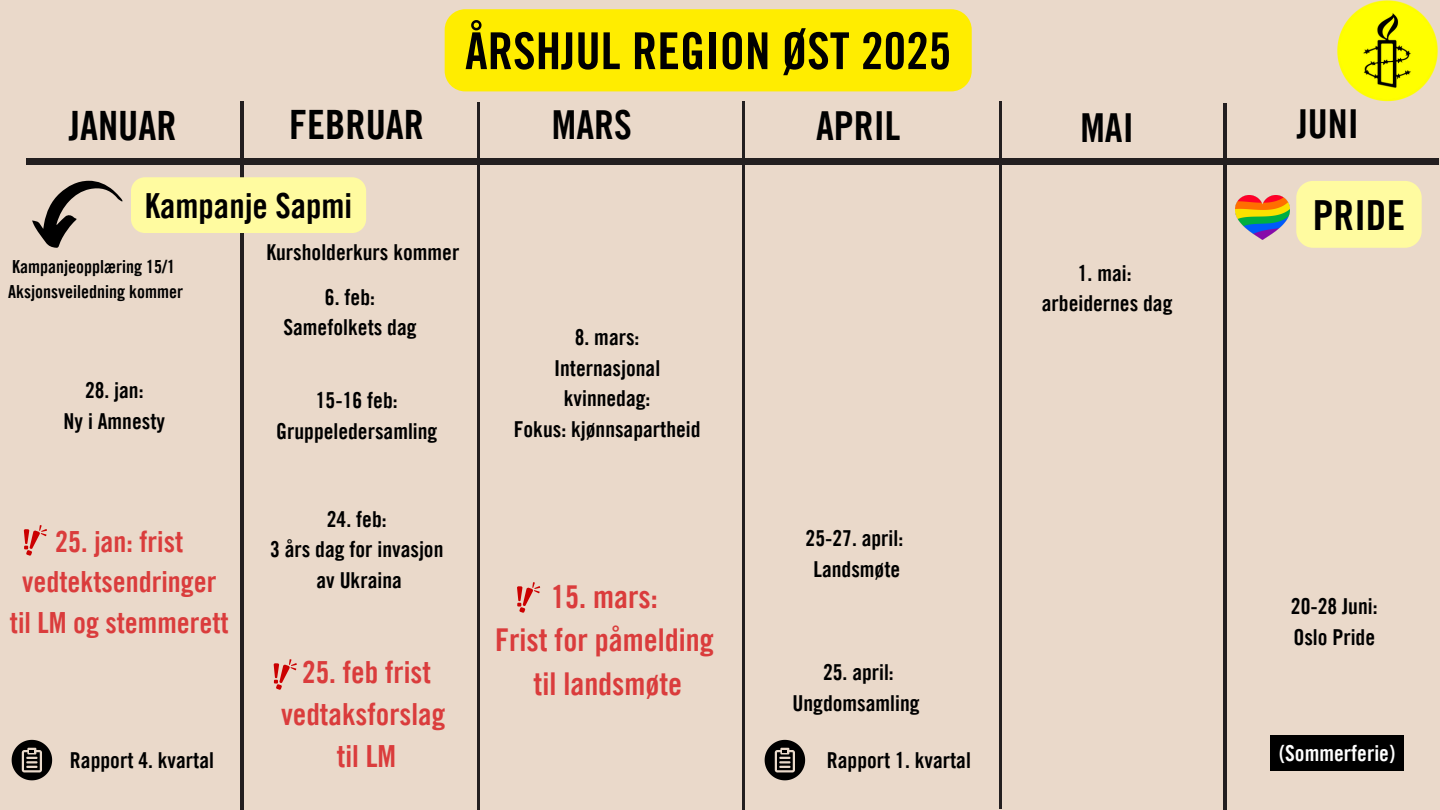
<style>
.page{position:relative;width:1440px;height:810px;background:#ead9ca}
.page>*{position:absolute;margin:0;border:0;box-sizing:border-box;transform-origin:0 0}
.t1{font:50.9px "Amnesty Trade Gothic Bd Cn 20";color:#000}
.t2{font:41.5px "Amnesty Trade Gothic Bd Cn 20";color:#000}
.t3{font:40.5px "Amnesty Trade Gothic Bd Cn 20";color:#000}
.t4{font:40px "Amnesty Trade Gothic Bd Cn 20";color:#000}
.t5{font:34.6px "Amnesty Trade Gothic Bd Cn 20";color:#000}
.t6{font:31.5px/43.5px "Amnesty Trade Gothic Bd Cn 20";color:#da3c3c;text-align:center}
.t7{font:30.5px/42px "Amnesty Trade Gothic Bd Cn 20";color:#da3c3c;text-align:center}
.t8{font:29.2px/40.2px "Amnesty Trade Gothic Bd Cn 20";color:#da3c3c;text-align:center}
.t9{font:22px/30.8px "Amnesty Trade Gothic Bd Cn 20";color:#000;text-align:center}
.t10{font:22px "Amnesty Trade Gothic Bd Cn 20";color:#fff}
.t11{font:18px "Amnesty Trade Gothic Bd Cn 20";color:#000}
</style>
<div class="page">
<hr style="left:240px;top:101px;width:4px;height:709px;background:#231f20">
<hr style="left:477px;top:102px;width:3px;height:708px;background:#231f20">
<hr style="left:742px;top:101px;width:3px;height:709px;background:#231f20">
<hr style="left:999px;top:101px;width:3px;height:708px;background:#231f20">
<div style="left:1296px;top:181px;width:126px;height:67px;background:#fffba0;border-radius:17px"></div>
<hr style="left:1223px;top:103px;width:4px;height:707px;background:#231f20">
<img style="left:1337px;top:0;width:101px;height:102px">
<div style="left:26px;top:158px;width:1412px;height:7px;background:#231f20"></div>
<svg style="left:24px;top:525px;width:23px;height:31px"></svg>
<svg style="left:274px;top:659px;width:23px;height:31px"></svg>
<svg style="left:12px;top:740px;width:40px;height:40px"></svg>
<svg style="left:32px;top:181px;width:91px;height:67px"></svg>
<svg style="left:517px;top:582px;width:23px;height:31px"></svg>
<svg style="left:765px;top:740px;width:40px;height:40px"></svg>
<img style="left:1235px;top:195px;width:54px;height:44px">
<div style="left:445px;top:9px;width:527px;height:82px;background:#ffed00;border-radius:21px"></div>
<div style="left:131px;top:177px;width:235px;height:56px;background:#fffba0"></div>
<div style="left:1270px;top:735px;width:134px;height:36px;background:#000"></div>
<p class="t1" style="left:465px;top:19px;width:488px">ÅRSHJUL REGION ØST 2025</p>
<p class="t3" style="left:69px;top:100px;width:109px">JANUAR</p>
<h2 class="t3" style="left:289px;top:99px;width:136px">FEBRUAR</h2>
<h2 class="t4" style="left:552px;top:100px;width:81px">MARS</h2>
<p class="t4" style="left:816px;top:101px;width:86px">APRIL</p>
<h2 class="t4" style="left:1080px;top:103px;width:55px">MAI</h2>
<h2 class="t4" style="left:1297px;top:99px;width:64px">JUNI</h2>
<h5 class="t5" style="left:145px;top:184px;width:209px">Kampanje Sapmi</h5>
<h5 class="t11" style="left:12px;top:256px;width:164px">Kampanjeopplæring 15/1</h5>
<h5 class="t11" style="left:8px;top:280px;width:176px">Aksjonsveiledning kommer</h5>
<p class="t9" style="left:64px;top:375px;width:103px">28. jan:<br>Ny i Amnesty</p>
<h1 class="t8" style="left:10px;top:521px;width:220px">25. jan: frist vedtektsendringer til LM og stemmerett</h1>
<p class="t9" style="left:70px;top:744px;width:146px">Rapport 4. kvartal</p>
<h5 class="t9" style="left:266px;top:236px;width:194px">Kursholderkurs kommer</h5>
<p class="t9" style="left:283px;top:281px;width:135px">6. feb:<br>Samefolkets dag</p>
<h3 class="t9" style="left:276px;top:384px;width:163px">15-16 feb:<br>Gruppeledersamling</h3>
<h5 class="t9" style="left:270px;top:503px;width:175px">24. feb:<br>3 års dag for invasjon av Ukraina</h5>
<p class="t7" style="left:281px;top:651px;width:166px">25. feb frist vedtaksforslag til LM</p>
<p class="t9" style="left:514px;top:321px;width:188px">8. mars:<br>Internasjonal kvinnedag:<br>Fokus: kjønnsapartheid</p>
<h2 class="t6" style="left:495px;top:574px;width:220px">15. mars:<br>Frist for påmelding til landsmøte</h2>
<p class="t9" style="left:1042px;top:257px;width:132px">1. mai: arbeidernes dag</p>
<p class="t9" style="left:806px;top:522px;width:99px">25-27. april:<br>Landsmøte</p>
<h2 class="t9" style="left:793px;top:657px;width:129px">25. april:<br>Ungdomsamling</h2>
<h5 class="t9" style="left:827px;top:744px;width:146px">Rapport 1. kvartal</h5>
<p class="t2" style="left:1313px;top:189px;width:94px">PRIDE</p>
<h2 class="t9" style="left:1291px;top:591px;width:88px;text-align:left">20-28 Juni:<br>Oslo Pride</h2>
<h5 class="t10" style="left:1279px;top:739px;width:118px">(Sommerferie)</h5>
</div>
